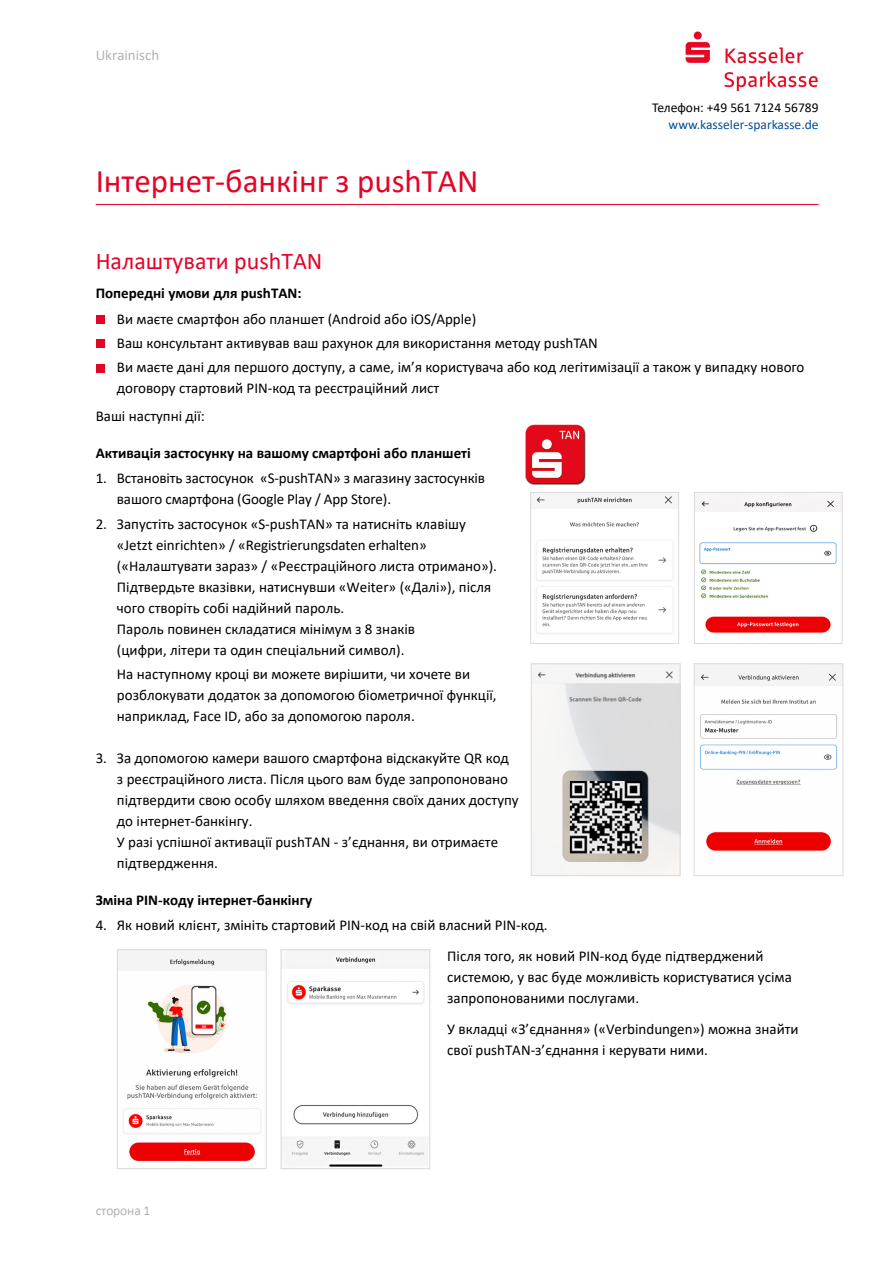
<style>
.page{position:relative;width:893px;height:1263px;background:#fff}
.page>*{position:absolute;margin:0;border:0;box-sizing:border-box;transform-origin:0 0}
.t1{font:33px "Calibri";color:#e40428}
.t2{font:24px "Calibri";color:#e40428}
.t3{font:15px/21px "Calibri";color:#000}
.t4{font:700 15px "Calibri";color:#000}
.t5{font:15px "Calibri";color:#b3b2b2}
.t6{font:13.5px "Calibri";color:#004e9e}
.t7{font:13.5px "Calibri";color:#000}
.t8{font:13.5px "Calibri";letter-spacing:-.01em;color:#b3b2b2}
</style>
<div class="page">
<hr style="left:96px;top:204px;width:723px;height:1px;background:#e40428">
<img style="left:685px;top:31px;width:133px;height:61px">
<div style="left:96px;top:315px;width:9px;height:9px;background:#e40428"></div>
<div style="left:96px;top:339px;width:9px;height:9px;background:#e40428"></div>
<div style="left:96px;top:364px;width:9px;height:9px;background:#e40428"></div>
<img style="left:525px;top:424px;width:61px;height:61px">
<img style="left:532px;top:496px;width:145px;height:138px">
<div style="left:530px;top:492px;width:149px;height:152px;border:1px solid #dadada"></div>
<img style="left:696px;top:494px;width:145px;height:139px">
<div style="left:694px;top:492px;width:149px;height:152px;border:1px solid #dadada"></div>
<img style="left:533px;top:667px;width:145px;height:207px">
<div style="left:531px;top:663px;width:149px;height:213px;border:1px solid #dadada"></div>
<img style="left:119px;top:951px;width:145px;height:211px">
<div style="left:117px;top:949px;width:149px;height:220px;border:1px solid #dadada"></div>
<img style="left:696px;top:665px;width:145px;height:186px">
<div style="left:694px;top:663px;width:149px;height:213px;border:1px solid #dadada"></div>
<img style="left:283px;top:957px;width:145px;height:210px">
<div style="left:281px;top:949px;width:149px;height:220px;border:1px solid #dadada"></div>
<p class="t5" style="left:96px;top:45px;width:65px">Ukrainisch</p>
<h1 class="t1" style="left:96px;top:158px;width:384px">Інтернет-банкінг з pushTAN</h1>
<p class="t7" style="left:652px;top:98px;width:168px">Телефон: +49 561 7124 56789</p>
<p class="t6" style="left:669px;top:115px;width:151px">www.kasseler-sparkasse.de</p>
<h2 class="t2" style="left:96px;top:244px;width:228px">Налаштувати pushTAN</h2>
<p class="t4" style="left:96px;top:283px;width:207px">Попередні умови для pushTAN:</p>
<p class="t3" style="left:117px;top:306px;width:689px;line-height:24.5px">Ви маєте смартфон або планшет (Android або iOS/Apple)<br>Ваш консультант активував ваш рахунок для використання методу pushTAN<br>Ви маєте дані для першого доступу, а саме, ім’я користувача або код легітимізації а також у випадку нового</p>
<p class="t3" style="left:96px;top:374px;width:345px;line-height:27.3px;text-indent:21px">договору стартовий PIN-код та реєстраційний лист<br>Ваші наступні дії:</p>
<p class="t4" style="left:96px;top:442px;width:377px">Активація застосунку на вашому смартфоні або планшеті</p>
<p class="t3" style="left:117px;top:467px;width:370px;text-indent:-21px">1. Встановіть застосунок «S-pushTAN» з магазину застосунків вашого смартфона (Google Play / App Store).</p>
<p class="t3" style="left:117px;top:513px;width:382px;text-indent:-21px">2. Запустіть застосунок «S-pushTAN» та натисніть клавішу «Jetzt einrichten» / «Registrierungsdaten erhalten» («Налаштувати зараз» / «Реєстраційного листа отримано»).<br>Підтвердьте вказівки, натиснувши «Weiter» («Далі»), після чого створіть собі надійний пароль.<br>Пароль повинен складатися мінімум з 8 знаків<br>(цифри, літери та один спеціальний символ).</p>
<p class="t3" style="left:117px;top:663px;width:381px">На наступному кроці ви можете вирішити, чи хочете ви розблокувати додаток за допомогою біометричної функції, наприклад, Face ID, або за допомогою пароля.</p>
<p class="t3" style="left:117px;top:747px;width:403px;text-indent:-21px">3. За допомогою камери вашого смартфона відскакуйте QR код з реєстраційного листа. Після цього вам буде запропоновано підтвердити свою особу шляхом введення своїх даних доступу до інтернет-банкінгу.<br>У разі успішної активації pushTAN - з’єднання, ви отримаєте підтвердження.</p>
<p class="t4" style="left:96px;top:889px;width:218px">Зміна PIN-коду інтернет-банкінгу</p>
<p class="t3" style="left:447px;top:909px;width:318px;line-height:30.8px;text-indent:-352px">4. Як новий клієнт, змініть стартовий PIN-код на свій власний PIN-код.<br>Після того, як новий PIN-код буде підтверджений</p>
<p class="t3" style="left:447px;top:966px;width:346px">системою, у вас буде можливість користуватися усіма запропонованими послугами.</p>
<p class="t3" style="left:447px;top:1018px;width:353px">У вкладці «З’єднання» («Verbindungen») можна знайти свої pushTAN-з’єднання і керувати ними.</p>
<p class="t8" style="left:96px;top:1201px;width:56px">сторона 1</p>
</div>
